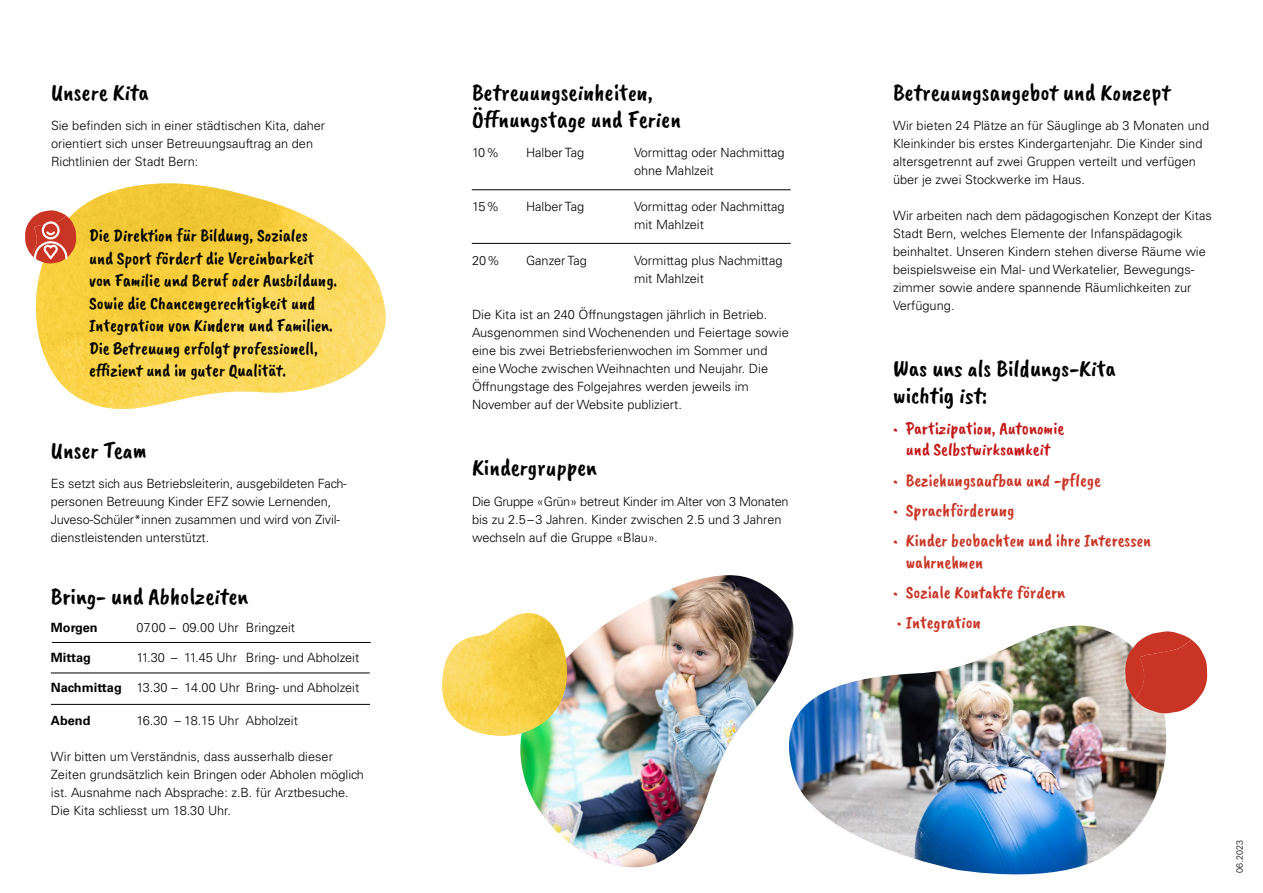
<style>
.page{position:relative;width:1263px;height:893px;background:#fff}
.page>*{position:absolute;margin:0;border:0;box-sizing:border-box;transform-origin:0 0}
.t1{font:24px/27px "Caveat Brush";color:#000}
.t2{font:18px/22.5px "Caveat Brush";color:#000}
.t3{font:18px/21.8px "Caveat Brush";color:#c93425}
.t4{font:18px/21.8px "Caveat Brush";color:#c41718;text-align:center}
.t5{font:300 12.75px/18px "Univers LT Std";color:#000}
.t6{font:700 12.75px "Univers LT Std";color:#000}
.t7{font:300 9px "Univers LT Std";letter-spacing:.01em;color:#000}
.s1{font-weight:700}
</style>
<div class="page">
<img style="left:520px;top:575px;width:274px;height:293px">
<img style="left:769px;top:625px;width:400px;height:250px">
<img style="left:35px;top:183px;width:351px;height:226px">
<svg style="left:25px;top:210px;width:51px;height:53px"></svg>
<hr style="left:52px;top:642px;width:319px;height:1px;background:#000">
<hr style="left:51px;top:673px;width:319px;height:1px;background:#000">
<hr style="left:51px;top:704px;width:319px;height:1px;background:#000">
<svg style="left:520px;top:592px;width:54px;height:145px"></svg>
<img style="left:442px;top:613px;width:130px;height:124px">
<svg style="left:1125px;top:631px;width:82px;height:82px;background:#cf594d"></svg>
<hr style="left:472px;top:189px;width:319px;height:1px;background:#000">
<hr style="left:472px;top:243px;width:319px;height:1px;background:#000">
<h1 class="t1" style="left:51px;top:79px;width:99px">Unsere Kita</h1>
<p class="t5" style="left:51px;top:117px;width:276px">Sie befinden sich in einer städtischen Kita, daher orientiert sich unser Betreuungsauftrag an den<br>Richtlinien der Stadt Bern:</p>
<p class="t2" style="left:89px;top:225px;width:250px">Die Direktion für Bildung, Soziales<br>und Sport fördert die Vereinbarkeit von Familie und Beruf oder Ausbildung.<br>Sowie die Chancengerechtigkeit und Integration von Kindern und Familien.<br>Die Betreuung erfolgt professionell, effizient und in guter Qualität.</p>
<h1 class="t1" style="left:51px;top:437px;width:98px">Unser Team</h1>
<p class="t5" style="left:51px;top:475px;width:297px">Es setzt sich aus Betriebsleiterin, ausgebildeten Fach&shy;personen Betreuung Kinder EFZ sowie Lernenden, Juveso-Schüler*innen zusammen und wird von Zivil&shy;dienstleistenden unterstützt.</p>
<h1 class="t1" style="left:51px;top:583px;width:199px">Bring- und Abholzeiten</h1>
<p class="t6" style="left:51px;top:620px;width:48px">Morgen</p>
<p class="t5" style="left:136px;top:618px;width:160px">07.00 – 09.00 Uhr Bringzeit</p>
<p class="t6" style="left:51px;top:650px;width:42px">Mittag</p>
<p class="t5" style="left:136px;top:648px;width:225px">11.30 – 11.45 Uhr Bring- und Abholzeit</p>
<p class="t5" style="left:51px;top:678px;width:310px"><span class="s1">Nachmittag</span> 13.30 – 14.00 Uhr Bring- und Abholzeit</p>
<p class="t6" style="left:51px;top:713px;width:41px">Abend</p>
<p class="t5" style="left:136px;top:711px;width:163px">16.30 – 18.15 Uhr Abholzeit</p>
<p class="t5" style="left:51px;top:747px;width:315px">Wir bitten um Verständnis, dass ausserhalb dieser Zeiten grundsätzlich kein Bringen oder Abholen möglich ist. Ausnahme nach Absprache: z.B. für Arztbesuche.<br>Die Kita schliesst um 18.30 Uhr.</p>
<h1 class="t1" style="left:472px;top:79px;width:211px">Betreuungseinheiten,<br>Öffnungstage und Ferien</h1>
<p class="t5" style="left:472px;top:144px;width:29px">10%</p>
<p class="t5" style="left:526px;top:144px;width:60px">Halber Tag</p>
<p class="t5" style="left:634px;top:144px;width:152px">Vormittag oder Nachmittag ohne Mahlzeit</p>
<p class="t5" style="left:472px;top:198px;width:29px">15%</p>
<p class="t5" style="left:526px;top:198px;width:60px">Halber Tag</p>
<p class="t5" style="left:634px;top:198px;width:152px">Vormittag oder Nachmittag mit Mahlzeit</p>
<p class="t5" style="left:472px;top:252px;width:29px">20%</p>
<p class="t5" style="left:526px;top:252px;width:62px">Ganzer Tag</p>
<p class="t5" style="left:634px;top:252px;width:150px">Vormittag plus Nachmittag mit Mahlzeit</p>
<p class="t5" style="left:472px;top:306px;width:318px">Die Kita ist an 240 Öffnungstagen jährlich in Betrieb.<br>Ausgenommen sind Wochenenden und Feiertage sowie eine bis zwei Betriebsferienwochen im Sommer und eine Woche zwischen Weihnachten und Neujahr. Die Öffnungstage des Folgejahres werden jeweils im November auf der Website publiziert.</p>
<h1 class="t1" style="left:472px;top:455px;width:126px">Kindergruppen</h1>
<p class="t5" style="left:472px;top:493px;width:318px">Die Gruppe «Grün» betreut Kinder im Alter von 3 Monaten bis zu 2.5–3 Jahren. Kinder zwischen 2.5 und 3 Jahren wechseln auf die Gruppe «Blau».</p>
<h1 class="t1" style="left:893px;top:79px;width:279px">Betreuungsangebot und Konzept</h1>
<p class="t5" style="left:893px;top:117px;width:318px">Wir bieten 24 Plätze an für Säuglinge ab 3 Monaten und Kleinkinder bis erstes Kindergartenjahr. Die Kinder sind altersgetrennt auf zwei Gruppen verteilt und verfügen über je zwei Stockwerke im Haus.</p>
<p class="t5" style="left:893px;top:207px;width:320px">Wir arbeiten nach dem pädagogischen Konzept der Kitas Stadt Bern, welches Elemente der Infanspädagogik beinhaltet. Unseren Kindern stehen diverse Räume wie beispielsweise ein Mal- und Werkatelier, Bewegungs&shy;zimmer sowie andere spannende Räumlichkeiten zur Verfügung.</p>
<h1 class="t1" style="left:893px;top:356px;width:224px">Was uns als Bildungs-Kita wichtig ist:</h1>
<h2 class="t4" style="left:893px;top:417px;width:173px">• Partizipation, Autonomie und Selbstwirksamkeit</h2>
<h2 class="t3" style="left:893px;top:469px;width:209px">• Beziehungsaufbau und -pflege</h2>
<h2 class="t3" style="left:893px;top:500px;width:123px">• Sprachförderung</h2>
<h2 class="t3" style="left:906px;top:530px;width:247px;text-indent:-13px">• Kinder beobachten und ihre Interessen wahrnehmen</h2>
<h2 class="t3" style="left:893px;top:582px;width:174px">• Soziale Kontakte fördern</h2>
<h2 class="t3" style="left:897px;top:612px;width:85px">• Integration</h2>
<p class="t7" style="left:1234px;top:873px;width:35px;rotate:-90deg">06.2023</p>
</div>
